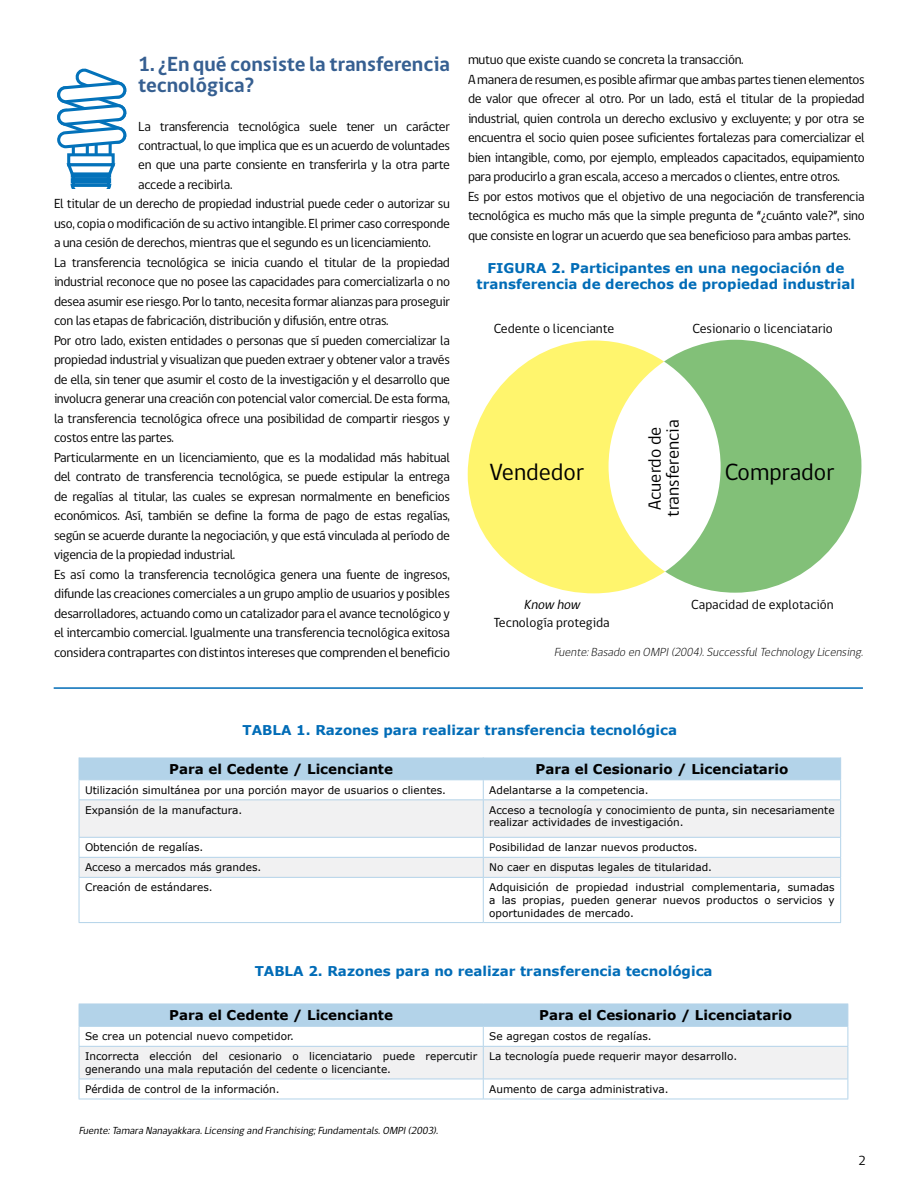
<style>
.page{position:relative;width:918px;height:1188px;background:#fff}
.page>*{position:absolute;margin:0;border:0;box-sizing:border-box;transform-origin:0 0}
.t1{font:24px "gob CL";color:#000}
.t2{font:700 21px/21px "gob CL";color:#365f91}
.t3{font:18px/18px "gob CL";color:#000;text-align:center}
.t4{font:13.5px/19.5px "gob CL";letter-spacing:-.025em;color:#000}
.t5{font:700 13.5px/16.2px "Verdana";color:#006cb7;text-align:center}
.t6{font:700 13.5px "Verdana";color:#000}
.t7{font:13.5px "gob CL";color:#000}
.t8{font:italic 13.5px "gob CL";color:#000}
.t9{font:italic 300 12px "gob CL";color:#000}
.t10{font:10.5px/12.6px "Verdana";color:#000}
.t11{font:italic 10.5px "gob CL";color:#000}
</style>
<div class="page">
<svg style="left:665px;top:340px;width:196px;height:253px;fill:#82c078"></svg>
<svg style="left:468px;top:340px;width:197px;height:253px;fill:#fff56d"></svg>
<div style="left:72px;top:137px;width:17px;height:36px;border:3px solid #0372ba;border-radius:7px"></div>
<div style="left:95px;top:132px;width:17px;height:41px;border:3px solid #0372ba;border-radius:7px"></div>
<svg style="left:57px;top:68px;width:70px;height:82px"></svg>
<div style="left:69px;top:155px;width:44px;height:10px;background:#fff"></div>
<div style="left:67px;top:153px;width:48px;height:13px;border:3px solid #0372ba"></div>
<svg style="left:66px;top:162px;width:50px;height:27px"></svg>
<div style="left:71px;top:172px;width:40px;height:6px;border:3px solid #0372ba"></div>
<div style="left:71px;top:178px;width:40px;height:5px;border:3px solid #0372ba"></div>
<svg style="left:80px;top:800px;width:760px;height:77px;fill:#f1f1f2"></svg>
<hr style="left:79px;top:922px;width:404px;height:1px;background:#b3d3e9">
<hr style="left:483px;top:922px;width:358px;height:1px;background:#b3d3e9">
<hr style="left:79px;top:878px;width:1px;height:44px;background:#b3d3e9">
<hr style="left:483px;top:878px;width:1px;height:44px;background:#b3d3e9">
<hr style="left:840px;top:878px;width:1px;height:44px;background:#b3d3e9">
<svg style="left:79px;top:757px;width:762px;height:42px"></svg>
<hr style="left:79px;top:799px;width:404px;height:1px;background:#b3d3e9">
<hr style="left:79px;top:800px;width:1px;height:37px;background:#b3d3e9">
<hr style="left:483px;top:799px;width:358px;height:1px;background:#b3d3e9">
<hr style="left:483px;top:800px;width:1px;height:37px;background:#b3d3e9">
<hr style="left:840px;top:800px;width:1px;height:37px;background:#b3d3e9">
<hr style="left:79px;top:837px;width:404px;height:1px;background:#b3d3e9">
<hr style="left:483px;top:837px;width:358px;height:1px;background:#b3d3e9">
<hr style="left:79px;top:857px;width:404px;height:1px;background:#b3d3e9">
<svg style="left:79px;top:838px;width:1px;height:39px"></svg>
<hr style="left:483px;top:857px;width:358px;height:1px;background:#b3d3e9">
<svg style="left:483px;top:838px;width:1px;height:39px"></svg>
<svg style="left:840px;top:838px;width:1px;height:39px"></svg>
<hr style="left:79px;top:877px;width:404px;height:1px;background:#b3d3e9">
<hr style="left:483px;top:877px;width:358px;height:1px;background:#b3d3e9">
<svg style="left:79px;top:1004px;width:770px;height:95px"></svg>
<hr style="left:79px;top:1099px;width:404px;height:1px;background:#b3d3e9">
<hr style="left:483px;top:1099px;width:365px;height:1px;background:#b3d3e9">
<hr style="left:54px;top:687px;width:809px;height:2px;background:#006cb7">
<h2 class="t2" style="left:138px;top:54px;width:313px">1. ¿En qué consiste la transferencia tecnológica?</h2>
<p class="t4" style="left:138px;top:117px;width:313px">La transferencia tecnológica suele tener un carácter</p>
<p class="t4" style="left:138px;top:136px;width:313px">contractual, lo que implica que es un acuerdo de voluntades</p>
<p class="t4" style="left:138px;top:156px;width:313px">en que una parte consiente en transferirla y la otra parte</p>
<p class="t4" style="left:138px;top:175px;width:96px">accede a recibirla.</p>
<p class="t4" style="left:54px;top:195px;width:398px">El titular de un derecho de propiedad industrial puede ceder o autorizar su</p>
<p class="t4" style="left:54px;top:214px;width:398px">uso, copia o modificación de su activo intangible. El primer caso corresponde</p>
<p class="t4" style="left:54px;top:234px;width:379px">a una cesión de derechos, mientras que el segundo es un licenciamiento.</p>
<p class="t4" style="left:54px;top:253px;width:398px">La transferencia tecnológica se inicia cuando el titular de la propiedad</p>
<p class="t4" style="left:54px;top:273px;width:398px">industrial reconoce que no posee las capacidades para comercializarla o no</p>
<p class="t4" style="left:54px;top:292px;width:397px">desea asumir ese riesgo. Por lo tanto, necesita formar alianzas para proseguir</p>
<p class="t4" style="left:54px;top:312px;width:336px">con las etapas de fabricación, distribución y difusión, entre otras.</p>
<p class="t4" style="left:54px;top:331px;width:398px">Por otro lado, existen entidades o personas que sí pueden comercializar la</p>
<p class="t4" style="left:54px;top:351px;width:398px">propiedad industrial y visualizan que pueden extraer y obtener valor a través</p>
<p class="t4" style="left:54px;top:370px;width:398px">de ella, sin tener que asumir el costo de la investigación y el desarrollo que</p>
<p class="t4" style="left:54px;top:389px;width:398px">involucra generar una creación con potencial valor comercial. De esta forma,</p>
<p class="t4" style="left:54px;top:409px;width:398px">la transferencia tecnológica ofrece una posibilidad de compartir riesgos y</p>
<p class="t4" style="left:54px;top:428px;width:121px">costos entre las partes.</p>
<p class="t4" style="left:54px;top:448px;width:398px">Particularmente en un licenciamiento, que es la modalidad más habitual</p>
<p class="t4" style="left:54px;top:467px;width:397px">del contrato de transferencia tecnológica, se puede estipular la entrega</p>
<p class="t4" style="left:54px;top:487px;width:398px">de regalías al titular, las cuales se expresan normalmente en beneficios</p>
<p class="t4" style="left:54px;top:506px;width:398px">económicos. Así, también se define la forma de pago de estas regalías,</p>
<p class="t4" style="left:54px;top:526px;width:398px">según se acuerde durante la negociación, y que está vinculada al período de</p>
<p class="t4" style="left:54px;top:545px;width:183px">vigencia de la propiedad industrial.</p>
<p class="t4" style="left:54px;top:565px;width:397px">Es así como la transferencia tecnológica genera una fuente de ingresos,</p>
<p class="t4" style="left:54px;top:584px;width:397px">difunde las creaciones comerciales a un grupo amplio de usuarios y posibles</p>
<p class="t4" style="left:54px;top:604px;width:397px">desarrolladores, actuando como un catalizador para el avance tecnológico y</p>
<p class="t4" style="left:54px;top:623px;width:397px">el intercambio comercial. Igualmente una transferencia tecnológica exitosa</p>
<p class="t4" style="left:54px;top:643px;width:398px">considera contrapartes con distintos intereses que comprenden el beneficio</p>
<p class="t4" style="left:468px;top:50px;width:398px">mutuo que existe cuando se concreta la transacción.<br>A manera de resumen, es posible afirmar que ambas partes tienen elementos de valor que ofrecer al otro. Por un lado, está el titular de la propiedad industrial, quien controla un derecho exclusivo y excluyente; y por otra se encuentra el socio quien posee suficientes fortalezas para comercializar el bien intangible, como, por ejemplo, empleados capacitados, equipamiento para producirlo a gran escala, acceso a mercados o clientes, entre otros.<br>Es por estos motivos que el objetivo de una negociación de transferencia tecnológica es mucho más que la simple pregunta de “¿cuánto vale?”, sino que consiste en lograr un acuerdo que sea beneficioso para ambas partes.</p>
<p class="t5" style="left:477px;top:260px;width:380px">FIGURA 2. Participantes en una negociación de transferencia de derechos de propiedad industrial</p>
<p class="t7" style="left:494px;top:319px;width:122px">Cedente o licenciante</p>
<p class="t7" style="left:693px;top:319px;width:142px">Cesionario o licenciatario</p>
<h3 class="t3" style="left:646px;top:517px;width:99px;rotate:-90deg">Acuerdo de transferencia</h3>
<h1 class="t1" style="left:490px;top:455px;width:96px">Vendedor</h1>
<h1 class="t1" style="left:725px;top:455px;width:111px">Comprador</h1>
<p class="t8" style="left:524px;top:595px;width:61px">Know how</p>
<p class="t7" style="left:494px;top:613px;width:117px">Tecnología protegida</p>
<p class="t7" style="left:691px;top:595px;width:144px">Capacidad de explotación</p>
<p class="t9" style="left:554px;top:643px;width:313px">Fuente:Basado en OMPI(2004).SuccessfulTechnologyLicensing.</p>
<p class="t5" style="left:243px;top:722px;width:436px">TABLA 1. Razones para realizar transferencia tecnológica</p>
<p class="t6" style="left:169px;top:759px;width:225px">Para el Cedente / Licenciante</p>
<p class="t6" style="left:536px;top:759px;width:254px">Para el Cesionario / Licenciatario</p>
<p class="t10" style="left:85px;top:784px;width:363px">Utilización simultánea por una porción mayor de usuarios o clientes.</p>
<p class="t10" style="left:489px;top:784px;width:161px">Adelantarse a la competencia.</p>
<p class="t10" style="left:85px;top:804px;width:159px">Expansión de la manufactura.</p>
<p class="t10" style="left:489px;top:804px;width:347px">Acceso a tecnología y conocimiento de punta, sin necesariamente realizar actividades de investigación.</p>
<p class="t10" style="left:85px;top:841px;width:120px">Obtención de regalías.</p>
<p class="t10" style="left:489px;top:841px;width:210px">Posibilidad de lanzar nuevos productos.</p>
<p class="t10" style="left:85px;top:861px;width:178px">Acceso a mercados más grandes.</p>
<p class="t10" style="left:489px;top:861px;width:224px">No caer en disputas legales de titularidad.</p>
<p class="t10" style="left:85px;top:881px;width:129px">Creación de estándares.</p>
<p class="t10" style="left:489px;top:881px;width:347px;text-align:justify">Adquisición de propiedad industrial complementaria, sumadas a las propias, pueden generar nuevos productos o servicios y oportunidades de mercado.</p>
<p class="t5" style="left:255px;top:963px;width:459px">TABLA 2. Razones para no realizar transferencia tecnológica</p>
<p class="t6" style="left:169px;top:1006px;width:225px">Para el Cedente / Licenciante</p>
<p class="t6" style="left:539px;top:1006px;width:254px">Para el Cesionario / Licenciatario</p>
<p class="t10" style="left:85px;top:1030px;width:210px">Se crea un potencial nuevo competidor.</p>
<p class="t10" style="left:489px;top:1030px;width:164px">Se agregan costos de regalías.</p>
<p class="t10" style="left:85px;top:1050px;width:394px">Incorrecta elección del cesionario o licenciatario puede repercutir generando una mala reputación del cedente o licenciante.</p>
<p class="t10" style="left:489px;top:1050px;width:249px">La tecnología puede requerir mayor desarrollo.</p>
<p class="t10" style="left:85px;top:1083px;width:196px">Pérdida de control de la información.</p>
<p class="t10" style="left:489px;top:1083px;width:181px">Aumento de carga administrativa.</p>
<p class="t11" style="left:79px;top:1123px;width:363px">Fuente:Tamara Nanayakkara.Licensing and Franchising;Fundamentals.OMPI(2003).</p>
<p class="t4" style="left:858px;top:1151px;width:9px">2</p>
</div>
